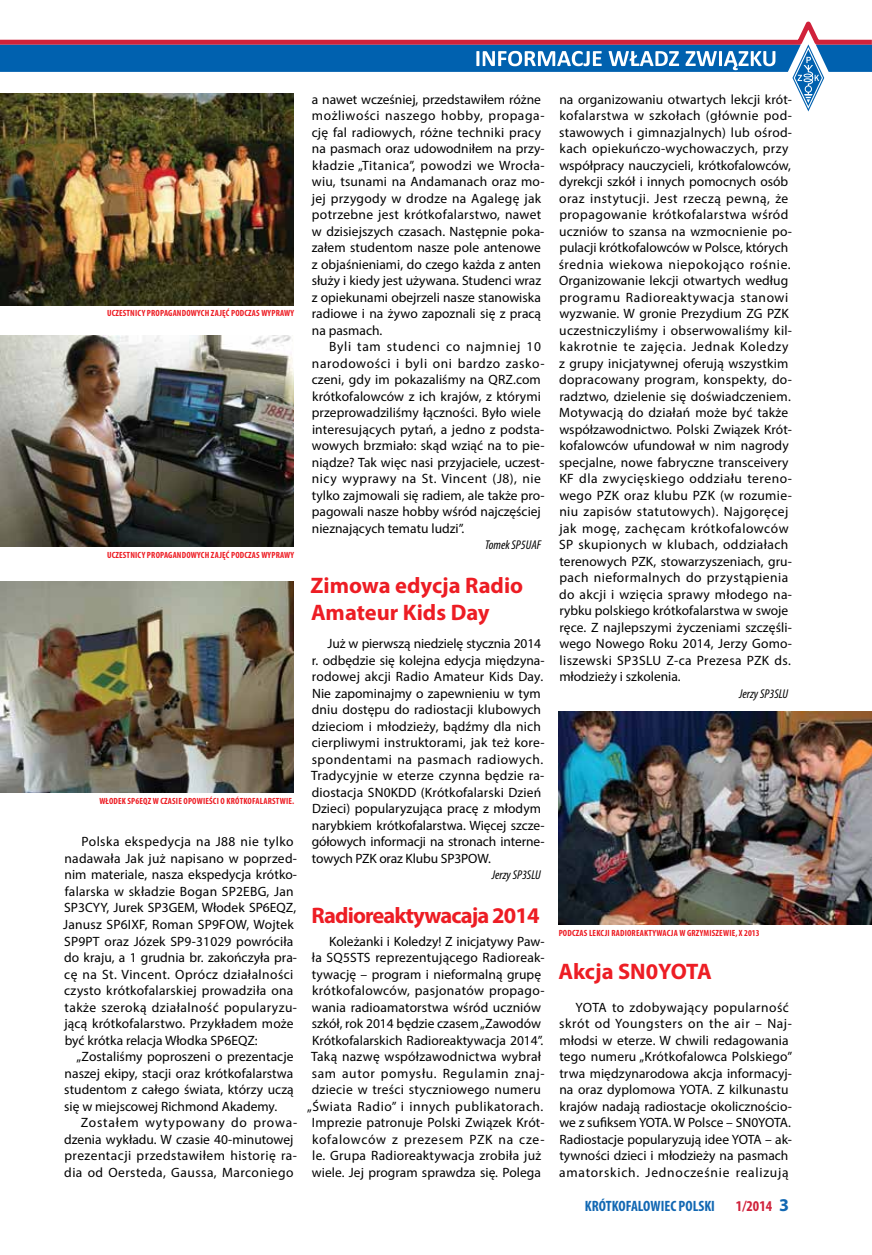
<style>
.page{position:relative;width:872px;height:1255px;background:#fff}
.page>*{position:absolute;margin:0;border:0;box-sizing:border-box;transform-origin:0 0}
.t1{font:700 22.5px/27px "Myriad Pro";letter-spacing:-.005em;color:#ed1d24}
.t2{font:700 22.5px "Myriad Pro";letter-spacing:-.04em;color:#ed1d24}
.t3{font:700 condensed 15px "Myriad Pro";color:#1268b3}
.t4{font:700 condensed 15px "Myriad Pro";color:#d0223b}
.t5{font:13.5px/16.5px "Myriad Pro";letter-spacing:.01em;color:#000}
.t6{font:13.5px/16.5px "Myriad Pro";letter-spacing:.035em;color:#000}
.t7{font:italic condensed 12.75px "Myriad Pro";color:#000}
.t8{font:700 condensed 9px "Myriad Pro";letter-spacing:.02em;color:#ed1d24}
.s1{font-stretch:normal;font-size:18px;color:#1268b3}
</style>
<div class="page">
<img style="left:559px;top:711px;width:313px;height:213px">
<img style="left:1px;top:113px;width:292px;height:192px">
<img style="left:1px;top:335px;width:292px;height:211px">
<img style="left:1px;top:581px;width:292px;height:212px">
<svg style="left:0;top:21px;width:872px;height:92px"></svg>
<p class="t8" style="left:107px;top:308px;width:10px">UCZEST</p>
<p class="t8" style="left:130px;top:308px;width:22px">NICY PROPAGA</p>
<p class="t8" style="left:177px;top:308px;width:60px">NDOWYCH ZAJ ĘĆ PODCZAS</p>
<p class="t8" style="left:261px;top:308px;width:34px">WYPRAWY</p>
<p class="t8" style="left:107px;top:549px;width:10px">UCZEST</p>
<p class="t8" style="left:130px;top:549px;width:22px">NICY PROPAGA</p>
<p class="t8" style="left:177px;top:549px;width:60px">NDOWYCH ZAJ ĘĆ PODCZAS</p>
<p class="t8" style="left:261px;top:549px;width:34px">WYPRAWY</p>
<p class="t8" style="left:99px;top:795px;width:6px">WŁODEK</p>
<p class="t8" style="left:128px;top:795px;width:38px">SP6EQZ W CZASIE</p>
<p class="t8" style="left:183px;top:795px;width:62px">OPOWIEŚCI OKRÓTKOFALARST</p>
<p class="t8" style="left:280px;top:795px;width:16px">WIE.</p>
<p class="t5" style="left:63px;top:833px;width:235px;text-indent:18px">Polska ekspedycja na J88 nie tylko nadawała Jak już napisano w poprzed&shy;nim materiale, nasza ekspedycja krótko&shy;falarska w składzie Bogan SP2EBG, Jan SP3CYY, Jurek SP3GEM, Włodek SP6EQZ, Janusz SP6IXF, Roman SP9FOW, Wojtek SP9PT oraz Józek SP9-31029 powróciła do kraju, a 1 grudnia br. zakończyła pra&shy;cę na St. Vincent. Oprócz działalności czysto krótkofalarskiej prowadziła ona także szeroką działalność popularyzu&shy;jącą krótkofalarstwo. Przykładem może być krótka relacja Włodka SP6EQZ:</p>
<p class="t5" style="left:64px;top:1047px;width:231px;text-align:justify;text-indent:12px">„Zostaliśmy poproszeni o prezentacje naszej ekipy, stacji oraz krótkofalarstwa studentom z całego świata, którzy uczą się w miejscowej Richmond Akademy.</p>
<p class="t6" style="left:64px;top:1113px;width:234px;text-indent:16px">Zostałem wytypowany do prowa&shy;dzenia wykładu. W czasie 40-minutowej prezentacji przedstawiłem historię ra&shy;dia od Oersteda, Gaussa, Marconiego</p>
<p class="t5" style="left:312px;top:90px;width:234px">a nawet wcześniej, przedstawiłem różne możliwości naszego hobby, propaga&shy;cję fal radiowych, różne techniki pracy na pasmach oraz udowodniłem na przy&shy;kładzie „Titanica”, powodzi we Wrocła&shy;wiu, tsunami na Andamanach oraz mo&shy;jej przygody w drodze na Agalegę jak potrzebne jest krótkofalarstwo, nawet w dzisiejszych czasach. Następnie poka&shy;załem studentom nasze pole antenowe z objaśnieniami, do czego każda z anten służy i kiedy jest używana. Studenci wraz z opiekunami obejrzeli nasze stanowiska radiowe i na żywo zapoznali się z pracą na pasmach.</p>
<p class="t5" style="left:312px;top:338px;width:234px;text-indent:17px">Byli tam studenci co najmniej 10 narodowości i byli oni bardzo zasko&shy;czeni, gdy im pokazaliśmy na QRZ.com krótkofalowców z ich krajów, z którymi przeprowadziliśmy łączności. Było wiele interesujących pytań, a jedno z podsta&shy;wowych brzmiało: skąd wziąć na to pie&shy;niądze? Tak więc nasi przyjaciele, uczest&shy;nicy wyprawy na St. Vincent (J8), nie tylko zajmowali się radiem, ale także pro&shy;pagowali nasze hobby wśród najczęściej nieznających tematu ludzi”.</p>
<p class="t7" style="left:485px;top:536px;width:57px">Tomek SP5UAF</p>
<h1 class="t1" style="left:311px;top:571px;width:214px">Zimowa edycja Radio<br>Amateur Kids Day</h1>
<p class="t5" style="left:311px;top:635px;width:235px;text-indent:16px">Już w pierwszą niedzielę stycznia 2014 r. odbędzie się kolejna edycja międzyna&shy;rodowej akcji Radio Amateur Kids Day.<br>Nie zapominajmy o zapewnieniu w tym dniu dostępu do radiostacji klubowych dzieciom i młodzieży, bądźmy dla nich cierpliwymi instruktorami, jak też kore&shy;spondentami na pasmach radiowych.<br>Tradycyjnie w eterze czynna będzie ra&shy;diostacja SN0KDD (Krótkofalarski Dzień Dzieci) popularyzująca pracę z młodym narybkiem krótkofalarstwa. Więcej szcze&shy;gółowych informacji na stronach interne&shy;towych PZK oraz Klubu SP3POW.</p>
<p class="t7" style="left:492px;top:866px;width:50px">Jerzy SP3SLU</p>
<h1 class="t2" style="left:311px;top:900px;width:229px">Radioreaktywacaja 2014</h1>
<p class="t5" style="left:307px;top:932px;width:239px;text-align:right">Koleżanki i Koledzy! Z inicjatywy Paw-<br>ła SQ5STS reprezentującego Radioreak&shy;tywację – program i nieformalną grupę krótkofalowców, pasjonatów propago&shy;wania radioamatorstwa wśród uczniów szkół, rok 2014 będzie czasem „Zawodów Krótkofalarskich Radioreaktywacja 2014”.<br>Taką nazwę współzawodnictwa wybrał sam autor pomysłu. Regulamin znaj&shy;dziecie w treści styczniowego numeru „Świata Radio” i innych publikatorach.<br>Imprezie patronuje Polski Związek Krót&shy;kofalowców z prezesem PZK na cze&shy;le. Grupa Radioreaktywacja zrobiła już wiele. Jej program sprawdza się. Polega</p>
<p class="t5" style="left:558px;top:91px;width:235px">na organizowaniu otwartych lekcji krót&shy;kofalarstwa w szkołach (głównie pod&shy;stawowych i gimnazjalnych) lub ośrod&shy;kach opiekuńczo-wychowaczych, przy współpracy nauczycieli, krótkofalowców, dyrekcji szkół i innych pomocnych osób oraz instytucji. Jest rzeczą pewną, że propagowanie krótkofalarstwa wśród uczniów to szansa na wzmocnienie po&shy;pulacji krótkofalowców w Polsce, których średnia wiekowa niepokojąco rośnie.<br>Organizowanie lekcji otwartych według programu Radioreaktywacja stanowi wyzwanie. W gronie Prezydium ZG PZK uczestniczyliśmy i obserwowaliśmy kil&shy;kakrotnie te zajęcia. Jednak Koledzy z grupy inicjatywnej oferują wszystkim dopracowany program, konspekty, do&shy;radztwo, dzielenie się doświadczeniem.<br>Motywacją do działań może być także współzawodnictwo. Polski Związek Krót&shy;kofalowców ufundował w nim nagrody specjalne, nowe fabryczne transceivery KF dla zwycięskiego oddziału tereno&shy;wego PZK oraz klubu PZK (w rozumie&shy;niu zapisów statutowych). Najgoręcej jak mogę, zachęcam krótkofalowców SP skupionych w klubach, oddziałach terenowych PZK, stowarzyszeniach, gru&shy;pach nieformalnych do przystąpienia do akcji i wzięcia sprawy młodego na&shy;rybku polskiego krótkofalarstwa w swoje ręce. Z najlepszymi życzeniami szczęśli&shy;wego Nowego Roku 2014, Jerzy Gomo&shy;liszewski SP3SLU Z-ca Prezesa PZK ds. młodzieży i szkolenia.</p>
<p class="t7" style="left:739px;top:686px;width:50px">Jerzy SP3SLU</p>
<p class="t8" style="left:558px;top:927px;width:202px">PODCZAS LEKCJI RADIOREAKTYWACJA W GRZYMISZEWIE, X 2013</p>
<h1 class="t1" style="left:558px;top:957px;width:155px">Akcja SN0YOTA</h1>
<p class="t5" style="left:559px;top:998px;width:234px;text-indent:16px">YOTA to zdobywający popularność skrót od Youngsters on the air – Naj&shy;młodsi w eterze. W chwili redagowania tego numeru „Krótkofalowca Polskiego” trwa międzynarodowa akcja informacyj&shy;na oraz dyplomowa YOTA. Z kilkunastu krajów nadają radiostacje okolicznościo&shy;we z sufiksem YOTA. W Polsce – SN0YOTA.<br>Radiostacje popularyzują idee YOTA – ak&shy;tywności dzieci i młodzieży na pasmach amatorskich. Jednocześnie realizują</p>
<p class="t3" style="left:585px;top:1196px;width:131px">KRÓTKOFALOWIEC POLSKI</p>
<p class="t4" style="left:736px;top:1196px;width:55px">1/2014 <span class="s1">3</span></p>
</div>
